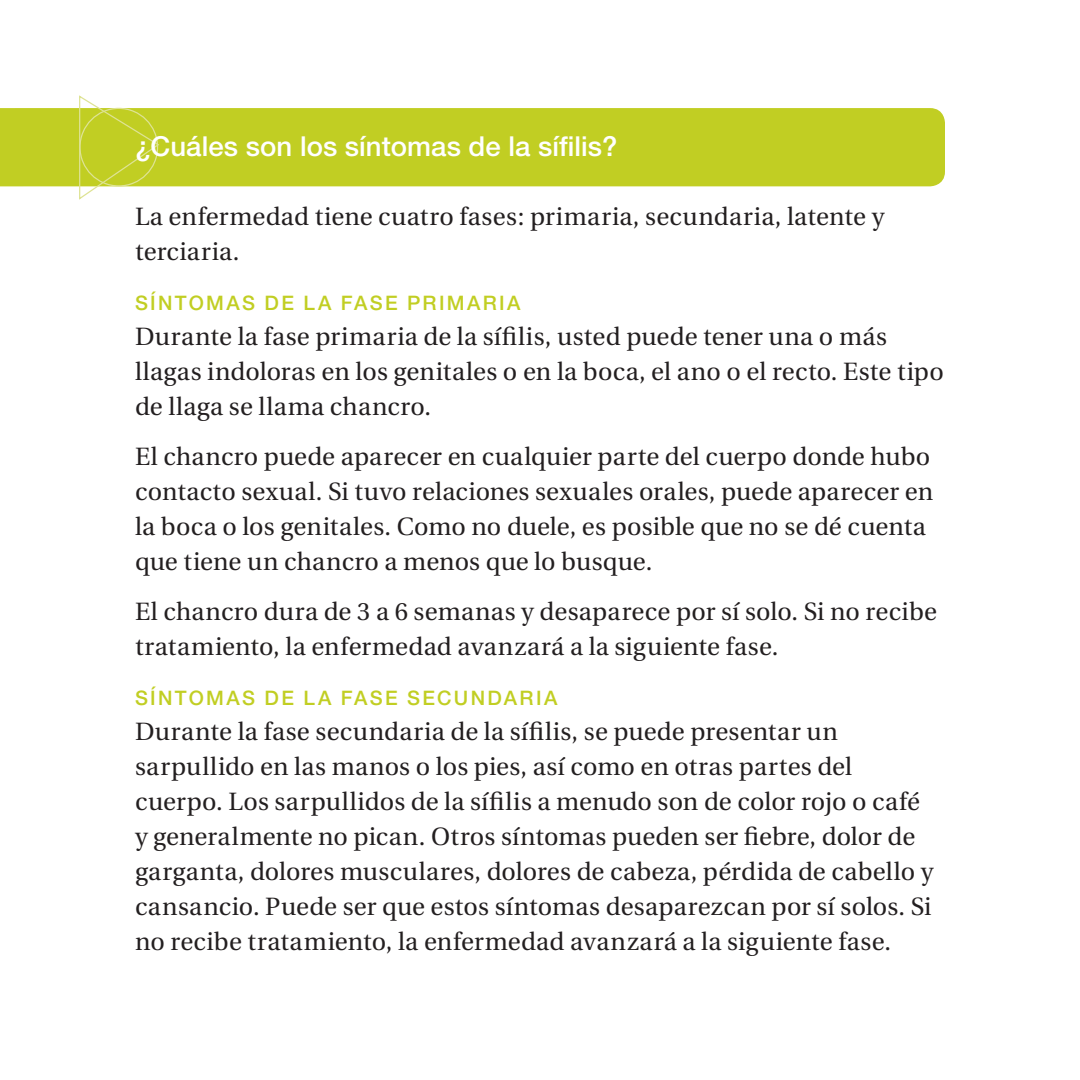
<style>
.page{position:relative;width:1080px;height:1080px;background:#fff}
.page>*{position:absolute;margin:0;border:0;box-sizing:border-box;transform-origin:0 0}
.t1{font:500 27.5px "Helvetica Neue";letter-spacing:.005em;color:#fff}
.t2{font:25px/35px "Utopia";letter-spacing:.01em;color:#231f20}
.t3{font:500 20px "Helvetica Neue";letter-spacing:.12em;color:#c1ce23}
</style>
<div class="page">
<div style="left:0;top:108px;width:945px;height:78px;background:#c1ce23"></div>
<svg style="left:78px;top:95px;width:83px;height:105px"></svg>
<div style="left:79px;top:108px;width:79px;height:79px;border:1px solid #dee394;border-radius:50%"></div>
<h2 class="t1" style="left:136px;top:130px;width:483px">¿Cuáles son los síntomas de la sífilis?</h2>
<p class="t2" style="left:135px;top:200px;width:751px">La enfermedad tiene cuatro fases: primaria, secundaria, latente y terciaria.</p>
<h3 class="t3" style="left:135px;top:291px;width:387px">SÍNTOMAS DE LA FASE PRIMARIA</h3>
<p class="t2" style="left:135px;top:320px;width:810px">Durante la fase primaria de la sífilis, usted puede tener una o más llagas indoloras en los genitales o en la boca, el ano o el recto. Este tipo de llaga se llama chancro.</p>
<p class="t2" style="left:135px;top:440px;width:800px">El chancro puede aparecer en cualquier parte del cuerpo donde hubo contacto sexual. Si tuvo relaciones sexuales orales, puede aparecer en la boca o los genitales. Como no duele, es posible que no se dé cuenta que tiene un chancro a menos que lo busque.</p>
<p class="t2" style="left:135px;top:595px;width:804px">El chancro dura de 3 a 6 semanas y desaparece por sí solo. Si no recibe tratamiento, la enfermedad avanzará a la siguiente fase.</p>
<h3 class="t3" style="left:135px;top:686px;width:424px">SÍNTOMAS DE LA FASE SECUNDARIA</h3>
<p class="t2" style="left:135px;top:715px;width:800px">Durante la fase secundaria de la sífilis, se puede presentar un sarpullido en las manos o los pies, así como en otras partes del cuerpo. Los sarpullidos de la sífilis a menudo son de color rojo o café y generalmente no pican. Otros síntomas pueden ser fiebre, dolor de garganta, dolores musculares, dolores de cabeza, pérdida de cabello y cansancio. Puede ser que estos síntomas desaparezcan por sí solos. Si no recibe tratamiento, la enfermedad avanzará a la siguiente fase.</p>
</div>
